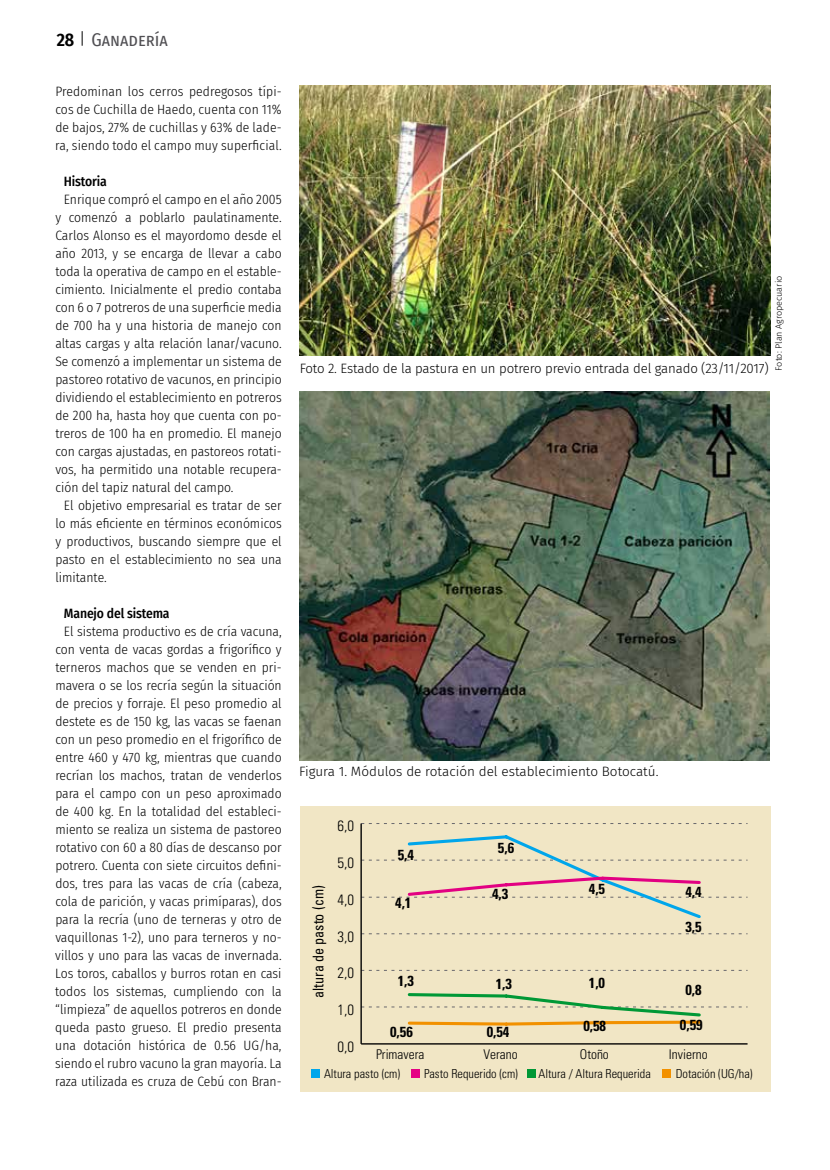
<style>
.page{position:relative;width:830px;height:1170px;background:#fff}
.page>*{position:absolute;margin:0;border:0;box-sizing:border-box;transform-origin:0 0}
.t1{font:18px "Fira Sans Condensed";color:#504f53}
.t2{font:600 18px "Fira Sans Condensed";color:#000}
.t3{font:300 condensed 15px "Univers LT Std";color:#000}
.t4{font:condensed 14.7px "Univers LT Std";color:#000;scale:.96 1}
.t5{font:700 condensed 14.55px "Univers LT Std";color:#000}
.t6{font:300 13.5px/18px "Fira Sans Condensed";color:#000;text-align:justify}
.t7{font:300 13.5px "Fira Sans";letter-spacing:-.01em;color:#000}
.t8{font:500 13.5px "Fira Sans Condensed";letter-spacing:-.01em;color:#000}
.t9{font:300 condensed 13.35px "Univers LT Std";color:#000}
.t10{font:300 condensed 12.3px "Univers LT Std";color:#000}
.t11{font:300 9px "Fira Sans";color:#000}
</style>
<div class="page">
<img style="left:299px;top:85px;width:471px;height:270px">
<img style="left:299px;top:391px;width:470px;height:369px">
<div style="left:299px;top:805px;width:471px;height:286px;background:#f1e6c5"></div>
<svg style="left:361px;top:823px;width:386px;height:1px"></svg>
<svg style="left:361px;top:933px;width:386px;height:1px"></svg>
<svg style="left:361px;top:969px;width:386px;height:1px"></svg>
<hr style="left:360px;top:823px;width:1px;height:220px;background:#000">
<hr style="left:361px;top:1043px;width:386px;height:1px;background:#000">
<svg style="left:361px;top:832px;width:386px;height:88px"></svg>
<svg style="left:361px;top:991px;width:386px;height:36px"></svg>
<div style="left:662px;top:1069px;width:9px;height:8px;background:#f29100"></div>
<div style="left:526px;top:1069px;width:9px;height:8px;background:#009836"></div>
<div style="left:410px;top:1069px;width:9px;height:8px;background:#e50084"></div>
<div style="left:311px;top:1069px;width:8px;height:8px;background:#00a6eb"></div>
<svg style="left:82px;top:31px;width:1px;height:15px"></svg>
<h1 class="t2" style="left:57px;top:25px;width:19px">28</h1>
<h1 class="t1" style="left:91px;top:26px;width:78px">Ganadería</h1>
<p class="t6" style="left:55px;top:82px;width:228px">Predominan los cerros pedregosos típi&shy;cos de Cuchilla de Haedo, cuenta con 11% de bajos, 27% de cuchillas y 63% de lade&shy;ra, siendo todo el campo muy superficial.</p>
<p class="t8" style="left:64px;top:170px;width:45px">Historia</p>
<p class="t6" style="left:55px;top:190px;width:228px;text-indent:8px">Enrique compró el campo en el año 2005 y comenzó a poblarlo paulatinamente.<br>Carlos Alonso es el mayordomo desde el año 2013, y se encarga de llevar a cabo toda la operativa de campo en el estable&shy;cimiento. Inicialmente el predio contaba con 6 o 7 potreros de una superficie media de 700 ha y una historia de manejo con altas cargas y alta relación lanar/vacuno.<br>Se comenzó a implementar un sistema de pastoreo rotativo de vacunos, en principio dividiendo el establecimiento en potreros de 200 ha, hasta hoy que cuenta con po&shy;treros de 100 ha en promedio. El manejo con cargas ajustadas, en pastoreos rotati&shy;vos, ha permitido una notable recupera&shy;ción del tapiz natural del campo.</p>
<p class="t6" style="left:55px;top:496px;width:228px;text-indent:9px">El objetivo empresarial es tratar de ser lo más eficiente en términos económicos y productivos, buscando siempre que el pasto en el establecimiento no sea una limitante.</p>
<p class="t8" style="left:64px;top:602px;width:107px">Manejo del sistema</p>
<p class="t6" style="left:55px;top:622px;width:228px;text-indent:9px">El sistema productivo es de cría vacuna, con venta de vacas gordas a frigorífico y terneros machos que se venden en pri&shy;mavera o se los recría según la situación de precios y forraje. El peso promedio al destete es de 150 kg, las vacas se faenan con un peso promedio en el frigorífico de entre 460 y 470 kg, mientras que cuando recrían los machos, tratan de venderlos para el campo con un peso aproximado de 400 kg. En la totalidad del estableci&shy;miento se realiza un sistema de pastoreo rotativo con 60 a 80 días de descanso por potrero. Cuenta con siete circuitos defini&shy;dos, tres para las vacas de cría (cabeza, cola de parición, y vacas primíparas), dos para la recría (uno de terneras y otro de vaquillonas 1-2), uno para terneros y no&shy;villos y uno para las vacas de invernada.<br>Los toros, caballos y burros rotan en casi todos los sistemas, cumpliendo con la “limpieza” de aquellos potreros en donde queda pasto grueso. El predio presenta una dotación histórica de 0.56 UG/ha, siendo el rubro vacuno la gran mayoría. La raza utilizada es cruza de Cebú con Bran-</p>
<p class="t11" style="left:772px;top:370px;width:96px;rotate:-90deg">Foto: Plan Agropecuario</p>
<p class="t7" style="left:299px;top:359px;width:470px">Foto 2. Estado de la pastura en un potrero previo entrada del ganado (23/11/2017)</p>
<p class="t7" style="left:299px;top:761px;width:361px">Figura 1. Módulos de rotación del establecimiento Botocatú.</p>
<p class="t4" style="left:309px;top:997px;width:119px;rotate:-90deg">altura de pasto (cm)</p>
<p class="t3" style="left:337px;top:817px;width:18px">6,0</p>
<p class="t3" style="left:337px;top:853px;width:18px">5,0</p>
<p class="t3" style="left:337px;top:890px;width:18px">4,0</p>
<p class="t3" style="left:337px;top:927px;width:18px">3,0</p>
<p class="t3" style="left:337px;top:963px;width:18px">2,0</p>
<p class="t3" style="left:337px;top:1000px;width:18px">1,0</p>
<p class="t3" style="left:337px;top:1037px;width:18px">0,0</p>
<p class="t5" style="left:397px;top:846px;width:18px">5,4</p>
<p class="t5" style="left:395px;top:894px;width:18px">4,1</p>
<p class="t5" style="left:497px;top:839px;width:18px">5,6</p>
<p class="t5" style="left:588px;top:880px;width:18px">4,5</p>
<p class="t5" style="left:492px;top:884px;width:18px">4,3</p>
<p class="t5" style="left:685px;top:883px;width:18px">4,4</p>
<p class="t5" style="left:685px;top:918px;width:18px">3,5</p>
<p class="t5" style="left:397px;top:971px;width:18px">1,3</p>
<p class="t5" style="left:495px;top:974px;width:18px">1,3</p>
<p class="t5" style="left:588px;top:973px;width:18px">1,0</p>
<p class="t5" style="left:685px;top:980px;width:18px">0,8</p>
<p class="t5" style="left:390px;top:1023px;width:24px">0,56</p>
<p class="t5" style="left:486px;top:1023px;width:24px">0,54</p>
<p class="t5" style="left:583px;top:1016px;width:24px">0,58</p>
<p class="t5" style="left:679px;top:1016px;width:24px">0,59</p>
<p class="t9" style="left:376px;top:1045px;width:50px">Primavera</p>
<p class="t9" style="left:483px;top:1045px;width:36px">Verano</p>
<p class="t9" style="left:579px;top:1045px;width:30px">Otoño</p>
<p class="t9" style="left:668px;top:1045px;width:40px">Invierno</p>
<p class="t10" style="left:324px;top:1066px;width:78px">Altura pasto (cm)</p>
<p class="t10" style="left:424px;top:1066px;width:95px">Pasto Requerido (cm)</p>
<p class="t10" style="left:538px;top:1066px;width:114px">Altura / Altura Requerida</p>
<p class="t10" style="left:675px;top:1066px;width:78px">Dotación (UG/ha)</p>
</div>
